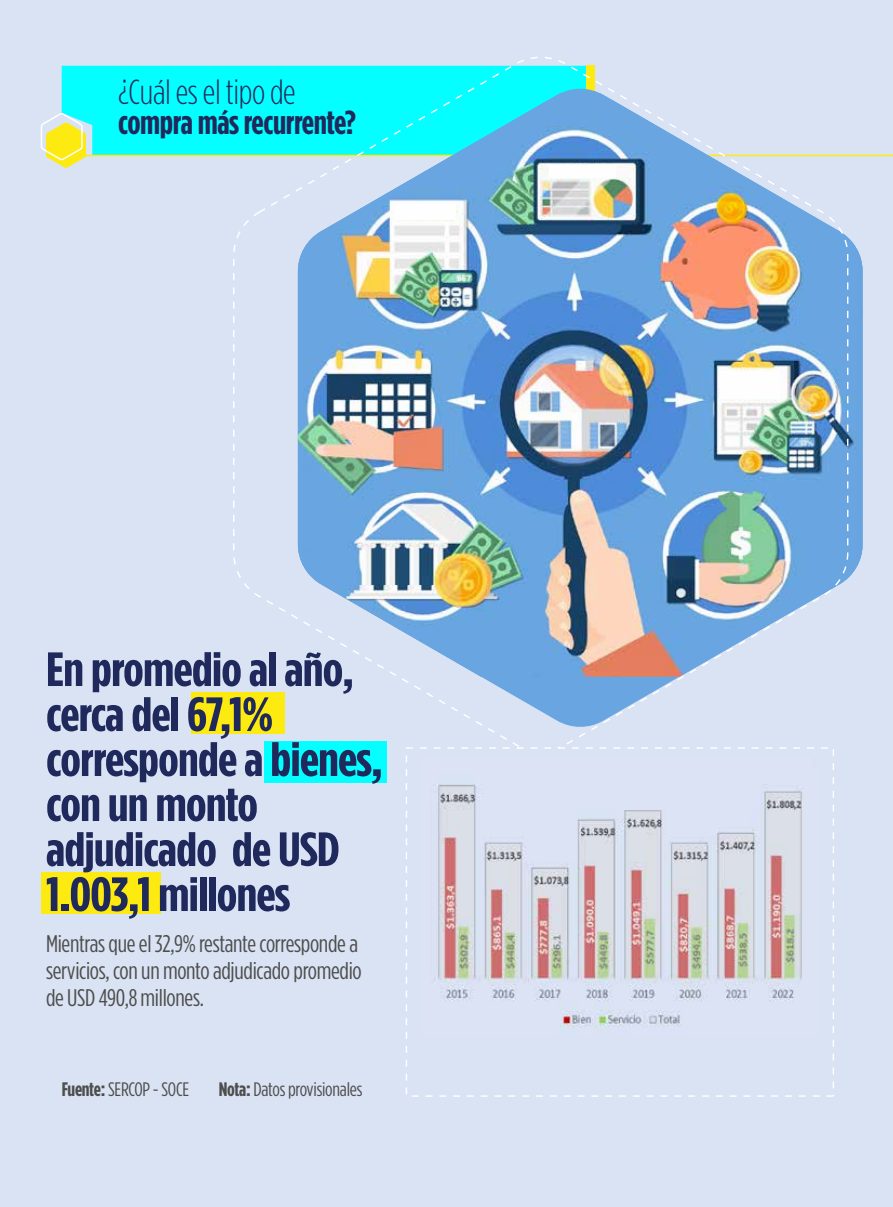
<style>
.page{position:relative;width:893px;height:1207px;background:#fff}
.page>*{position:absolute;margin:0;border:0;box-sizing:border-box;transform-origin:0 0}
.t1{font:700 48px/45px "Gotham Cond";letter-spacing:-.015em;color:#20295c;scale:1.14 1}
.t2{font:300 34.65px "Gotham Cond";letter-spacing:-.01em;color:#20295c;scale:1.05 1}
.t3{font:700 33.45px "Gotham Cond";letter-spacing:-.01em;color:#20295c;scale:1.05 1}
.t4{font:24px/27px "Gotham Cond";letter-spacing:-.01em;color:#4d4d4c;scale:1.05 1}
.t5{font:19.5px "Gotham Cond";letter-spacing:-.01em;color:#4d4d4c;scale:1.05 1}
.s1{font-weight:700}
</style>
<div class="page">
<div style="left:0;top:0;width:893px;height:1206px;background:#dae3f4"></div>
<div style="left:62px;top:66px;width:170px;height:89px;background:#03ffff"></div>
<hr style="left:72px;top:155px;width:821px;height:1px;background:#fcea10">
<svg style="left:40px;top:111px;width:46px;height:57px"></svg>
<div style="left:191px;top:692px;width:94px;height:42px;background:#fcea10"></div>
<div style="left:264px;top:741px;width:122px;height:42px;background:#03ffff"></div>
<div style="left:41px;top:871px;width:120px;height:42px;background:#fcea10"></div>
<img style="left:849px;top:154px;width:13px;height:423px">
<img style="left:232px;top:57px;width:617px;height:698px">
<div style="left:406px;top:747px;width:428px;height:349px;background:#dae3f4;border:1px dashed #fff"></div>
<img style="left:437px;top:784px;width:366px;height:251px">
<h2 class="t2" style="left:118px;top:72px;width:171px">¿Cuál es el tipo de</h2>
<h3 class="t3" style="left:118px;top:102px;width:228px">compra más recurrente?</h3>
<h1 class="t1" style="left:46px;top:646px;width:297px">En promedio al año, cerca del 67,1% corresponde a bienes, con un monto adjudicado de USD<br>1.003,1 millones</h1>
<p class="t4" style="left:46px;top:929px;width:302px">Mientras que el 32,9% restante corresponde a servicios, con un monto adjudicado promedio de USD 490,8 millones.</p>
<p class="t5" style="left:62px;top:1078px;width:123px"><span class="s1">Fuente:</span> SERCOP - SOCE</p>
<p class="t5" style="left:219px;top:1078px;width:138px"><span class="s1">Nota:</span> Datos provisionales</p>
</div>
